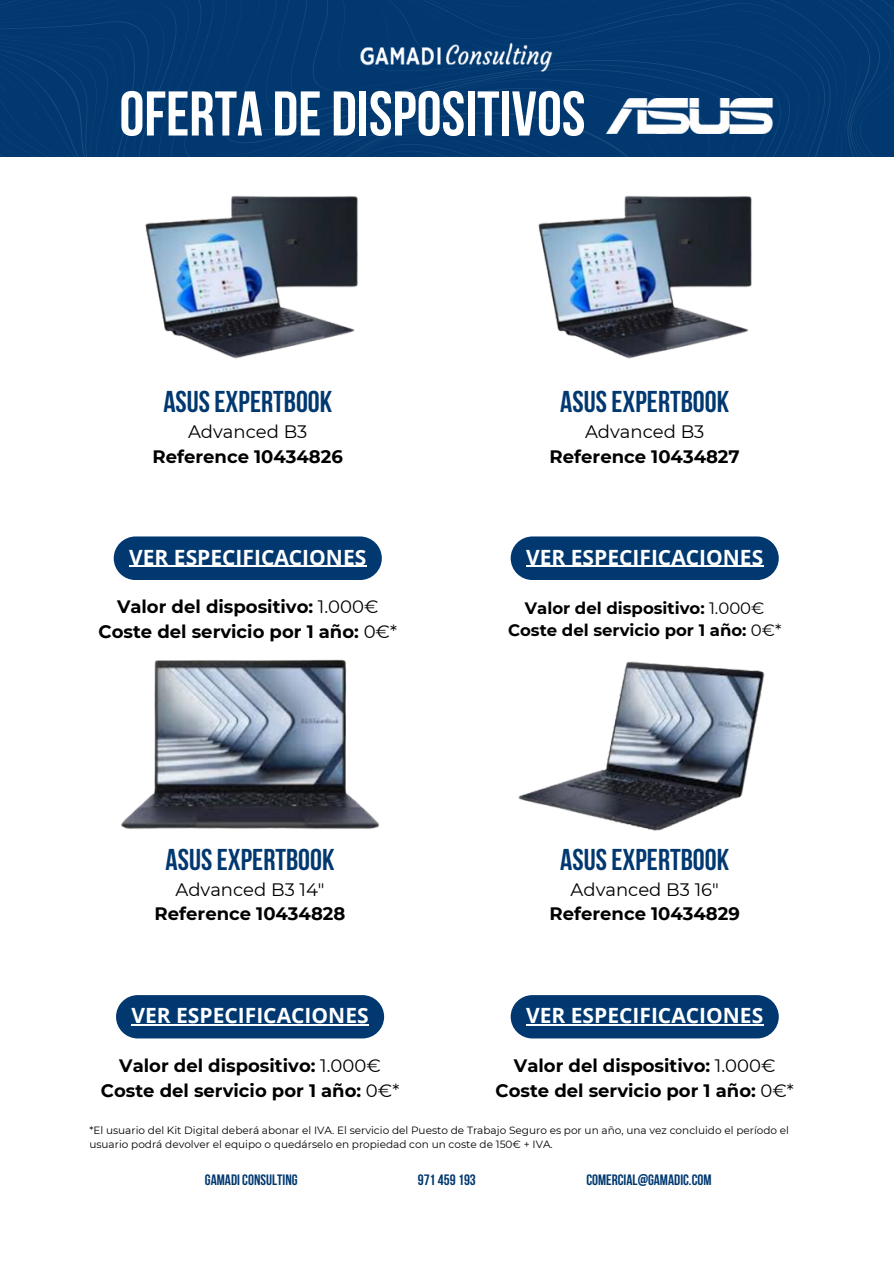
<style>
.page{position:relative;width:894px;height:1264px;background:#fff}
.page>*{position:absolute;margin:0;border:0;box-sizing:border-box;transform-origin:0 0}
.t1{font:700 63px "Bebas Neue";color:#fff}
.t2{font:700 30px "Bebas Neue";color:#013870}
.t3{font:700 21px "Open Sans";color:#fff}
.t4{font:700 18px/24.8px "Montserrat";color:#000;text-align:center}
.t5{font:700 16.5px/22.5px "Montserrat";color:#000;text-align:center}
.t6{font:700 15px "Bebas Neue";color:#013870}
.t7{font:10.5px/14px "Montserrat";color:#000}
.s1{font-weight:400}
</style>
<div class="page">
<div style="left:0;top:0;width:893px;height:157px;background:#013870"></div>
<img style="left:359px;top:41px;width:193px;height:32px">
<img style="left:606px;top:99px;width:167px;height:34px">
<img style="left:145px;top:196px;width:213px;height:163px">
<img style="left:538px;top:196px;width:214px;height:163px">
<img style="left:121px;top:659px;width:259px;height:170px">
<img style="left:518px;top:661px;width:246px;height:169px">
<div style="left:114px;top:536px;width:267px;height:44px;background:#013870;border-radius:22px"></div>
<hr style="left:129px;top:565px;width:237px;height:2px;background:#fff">
<div style="left:510px;top:536px;width:268px;height:44px;background:#013870;border-radius:22px"></div>
<hr style="left:526px;top:565px;width:237px;height:2px;background:#fff">
<div style="left:116px;top:995px;width:268px;height:43px;background:#013870;border-radius:22px"></div>
<hr style="left:131px;top:1024px;width:237px;height:1px;background:#fff">
<div style="left:510px;top:995px;width:268px;height:43px;background:#013870;border-radius:22px"></div>
<hr style="left:526px;top:1024px;width:237px;height:1px;background:#fff">
<h4 class="t1" style="left:119px;top:88px;width:467px">OFERTA DE DISPOSITIVOS</h4>
<p class="t2" style="left:163px;top:390px;width:170px">ASUSEXPERTBOOK</p>
<p class="t4" style="left:152px;top:419px;width:192px"><span class="s1">Advanced B3<br></span>Reference 10434826</p>
<h3 class="t2" style="left:560px;top:390px;width:170px">ASUSEXPERTBOOK</h3>
<h4 class="t4" style="left:549px;top:419px;width:191px"><span class="s1">Advanced B3<br></span>Reference 10434827</h4>
<p class="t3" style="left:129px;top:542px;width:238px">VER ESPECIFICACIONES</p>
<h2 class="t3" style="left:526px;top:542px;width:238px">VER ESPECIFICACIONES</h2>
<h4 class="t4" style="left:98px;top:594px;width:300px">Valor del dispositivo: <span class="s1">1.000€<br></span>Coste del servicio por 1 año: <span class="s1">0€*</span></h4>
<h1 class="t2" style="left:166px;top:847px;width:170px">ASUSEXPERTBOOK</h1>
<p class="t4" style="left:155px;top:876px;width:192px"><span class="s1">Advanced B3 14"<br></span>Reference 10434828</p>
<p class="t5" style="left:508px;top:596px;width:275px">Valor del dispositivo: <span class="s1">1.000€<br></span>Coste del servicio por 1 año: <span class="s1">0€*</span></p>
<p class="t2" style="left:560px;top:847px;width:170px">ASUSEXPERTBOOK</p>
<p class="t4" style="left:549px;top:876px;width:192px"><span class="s1">Advanced B3 16"<br></span>Reference 10434829</p>
<h4 class="t3" style="left:131px;top:1000px;width:238px">VER ESPECIFICACIONES</h4>
<h3 class="t3" style="left:526px;top:1000px;width:238px">VER ESPECIFICACIONES</h3>
<h2 class="t4" style="left:101px;top:1053px;width:300px">Valor del dispositivo: <span class="s1">1.000€<br></span>Coste del servicio por 1 año: <span class="s1">0€*</span></h2>
<h4 class="t4" style="left:495px;top:1053px;width:300px">Valor del dispositivo: <span class="s1">1.000€<br></span>Coste del servicio por 1 año: <span class="s1">0€*</span></h4>
<h3 class="t7" style="left:89px;top:1123px;width:701px">*El usuario del Kit Digital deberá abonar el IVA. El servicio del Puesto de Trabajo Seguro es por un año, una vez concluido el período el usuario podrá devolver el equipo o quedárselo en propiedad con un coste de 150€ + IVA.</h3>
<h2 class="t6" style="left:205px;top:1173px;width:94px">GAMADI CONSULTING</h2>
<h2 class="t6" style="left:417px;top:1173px;width:60px">971459193</h2>
<h4 class="t6" style="left:586px;top:1173px;width:127px">COMERCIAL@GAMADIC.COM</h4>
</div>
